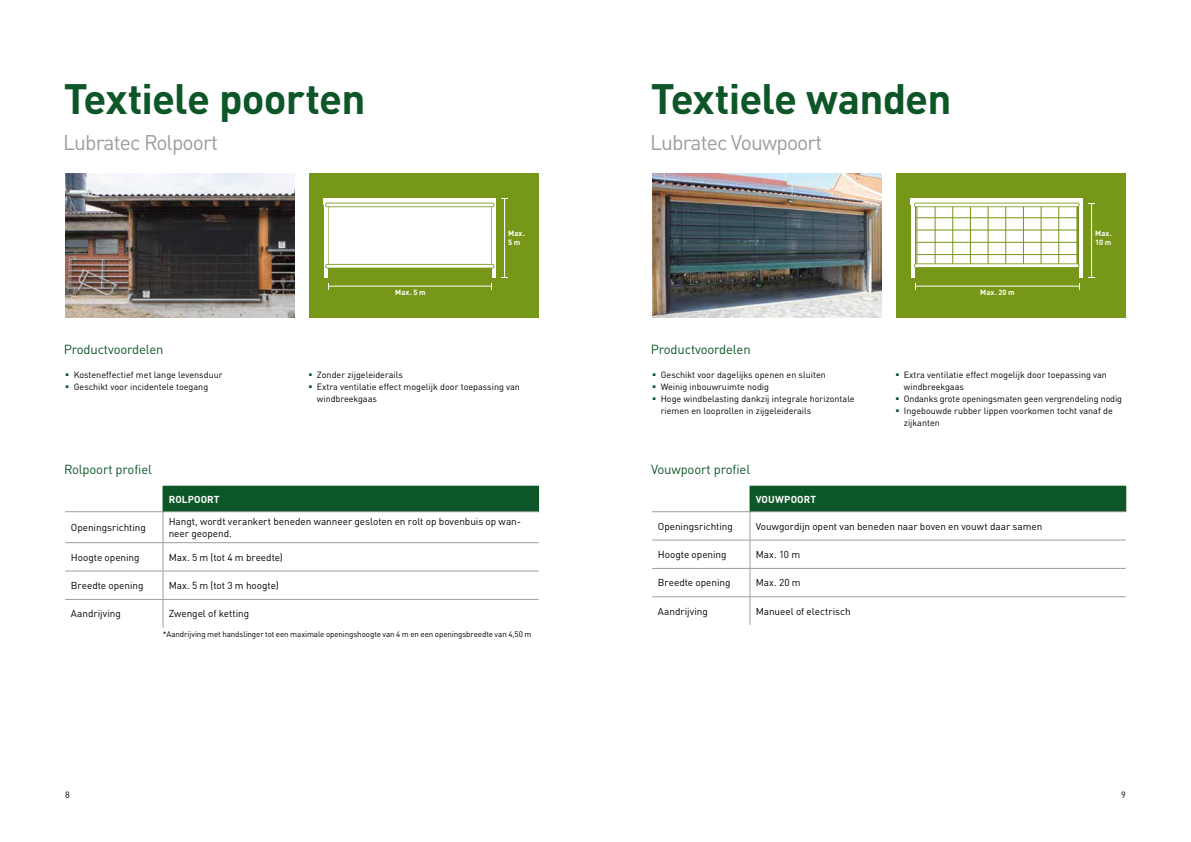
<style>
.page{position:relative;width:1191px;height:842px;background:#fff}
.page>*{position:absolute;margin:0;border:0;box-sizing:border-box;transform-origin:0 0}
.t1{font:700 42px "DIN Pro";letter-spacing:-.025em;color:#0d5628}
.t2{font:21px "DIN Pro";letter-spacing:-.04em;color:#9d9d9c}
.t3{font:13px "DIN Pro";letter-spacing:-.01em;color:#0d5628}
.t4{font:10px/12px "DIN Pro";letter-spacing:-.005em;color:#000}
.t5{font:700 10px "DIN Pro";letter-spacing:.01em;color:#fff}
.t6{font:9px/12px "DIN Pro";color:#000}
.t7{font:8px "DIN Pro";letter-spacing:-.015em;color:#000}
.t8{font:700 7.5px/9px "DIN Pro";letter-spacing:.015em;color:#fff}
</style>
<div class="page">
<img style="left:65px;top:174px;width:230px;height:144px">
<div style="left:163px;top:486px;width:376px;height:26px;background:#0d5628"></div>
<hr style="left:65px;top:511px;width:98px;height:1px;background:#9d9d9c">
<hr style="left:163px;top:511px;width:376px;height:1px;background:#9d9d9c">
<hr style="left:163px;top:512px;width:1px;height:30px;background:#9d9d9c">
<hr style="left:65px;top:542px;width:98px;height:1px;background:#9d9d9c">
<hr style="left:163px;top:542px;width:376px;height:1px;background:#9d9d9c">
<hr style="left:65px;top:571px;width:98px;height:1px;background:#9d9d9c">
<hr style="left:163px;top:571px;width:376px;height:1px;background:#9d9d9c">
<hr style="left:65px;top:599px;width:98px;height:1px;background:#9d9d9c">
<hr style="left:163px;top:599px;width:376px;height:1px;background:#9d9d9c">
<svg style="left:163px;top:543px;width:1px;height:85px"></svg>
<div style="left:309px;top:174px;width:230px;height:144px;background:#769718"></div>
<svg style="left:327px;top:199px;width:165px;height:4px"></svg>
<hr style="left:328px;top:286px;width:164px;height:1px;background:#fff">
<hr style="left:504px;top:198px;width:1px;height:79px;background:#fff">
<hr style="left:324px;top:199px;width:3px;height:79px;background:#fff">
<hr style="left:492px;top:199px;width:4px;height:79px;background:#fff">
<svg style="left:325px;top:203px;width:169px;height:65px;background:#f8faf4"></svg>
<img style="left:652px;top:174px;width:230px;height:144px">
<div style="left:750px;top:486px;width:375px;height:26px;background:#0d5628"></div>
<hr style="left:652px;top:511px;width:98px;height:1px;background:#9d9d9c">
<hr style="left:750px;top:511px;width:376px;height:1px;background:#9d9d9c">
<hr style="left:652px;top:540px;width:98px;height:1px;background:#9d9d9c">
<hr style="left:750px;top:540px;width:375px;height:1px;background:#9d9d9c">
<hr style="left:652px;top:568px;width:98px;height:1px;background:#9d9d9c">
<hr style="left:750px;top:568px;width:375px;height:1px;background:#9d9d9c">
<hr style="left:652px;top:596px;width:98px;height:1px;background:#9d9d9c">
<hr style="left:750px;top:596px;width:375px;height:1px;background:#9d9d9c">
<svg style="left:750px;top:511px;width:1px;height:114px"></svg>
<svg style="left:1125px;top:486px;width:1px;height:25px"></svg>
<div style="left:896px;top:174px;width:229px;height:144px;background:#769718"></div>
<svg style="left:914px;top:199px;width:165px;height:4px"></svg>
<hr style="left:915px;top:286px;width:164px;height:1px;background:#fff">
<hr style="left:1091px;top:203px;width:1px;height:74px;background:#fff">
<svg style="left:910px;top:199px;width:4px;height:79px"></svg>
<hr style="left:1079px;top:199px;width:4px;height:79px;background:#fff">
<svg style="left:914px;top:203px;width:165px;height:65px;background:#e7edd7"></svg>
<h1 class="t1" style="left:64px;top:66px;width:303px">Textiele poorten</h1>
<h1 class="t1" style="left:651px;top:66px;width:302px">Textiele wanden</h1>
<h2 class="t2" style="left:650px;top:126px;width:174px">Lubratec Vouwpoort</h2>
<h2 class="t2" style="left:63px;top:126px;width:157px">Lubratec Rolpoort</h2>
<h3 class="t3" style="left:64px;top:339px;width:101px">Productvoordelen</h3>
<p class="t8" style="left:395px;top:288px;width:32px">Max. 5 m</p>
<p class="t8" style="left:508px;top:228px;width:18px">Max.<br>5 m</p>
<h3 class="t3" style="left:651px;top:339px;width:101px">Productvoordelen</h3>
<p class="t8" style="left:980px;top:288px;width:36px">Max. 20 m</p>
<p class="t8" style="left:1095px;top:228px;width:18px">Max.<br>10 m</p>
<p class="t6" style="left:74px;top:368px;width:150px">Kosteneffectief met lange levensduur<br>Geschikt voor incidentele toegang</p>
<p class="t6" style="left:317px;top:368px;width:205px">Zonder zijgeleiderails<br>Extra ventilatie effect mogelijk door toepassing van windbreekgaas</p>
<p class="t6" style="left:660px;top:368px;width:195px">Geschikt voor dagelijks openen en sluiten Weinig inbouwruimte nodig<br>Hoge windbelasting dankzij integrale horizontale riemen en looprollen in zijgeleiderails</p>
<p class="t6" style="left:904px;top:368px;width:220px">Extra ventilatie effect mogelijk door toepassing van windbreekgaas<br>Ondanks grote openingsmaten geen vergrendeling nodig Ingebouwde rubber lippen voorkomen tocht vanaf de zijkanten</p>
<h3 class="t3" style="left:64px;top:459px;width:90px">Rolpoort profiel</h3>
<h3 class="t3" style="left:651px;top:459px;width:101px">Vouwpoort profiel</h3>
<p class="t5" style="left:169px;top:491px;width:52px">ROLPOORT</p>
<p class="t5" style="left:755px;top:491px;width:62px">VOUWPOORT</p>
<p class="t4" style="left:71px;top:521px;width:77px">Openingsrichting</p>
<p class="t4" style="left:169px;top:515px;width:354px">Hangt, wordt verankert beneden wanneer gesloten en rolt op bovenbuis op wan&shy;neer geopend.</p>
<p class="t4" style="left:71px;top:550px;width:70px">Hoogte opening</p>
<p class="t4" style="left:169px;top:550px;width:116px">Max. 5 m (tot 4 m breedte)</p>
<p class="t4" style="left:71px;top:579px;width:74px">Breedte opening</p>
<p class="t4" style="left:169px;top:579px;width:112px">Max. 5 m (tot 3 m hoogte)</p>
<p class="t4" style="left:71px;top:607px;width:52px">Aandrijving</p>
<p class="t4" style="left:169px;top:607px;width:82px">Zwengel of ketting</p>
<p class="t4" style="left:658px;top:519px;width:77px">Openingsrichting</p>
<p class="t4" style="left:755px;top:519px;width:288px">Vouwgordijn opent van beneden naar boven en vouwt daar samen</p>
<p class="t4" style="left:658px;top:548px;width:70px">Hoogte opening</p>
<p class="t4" style="left:755px;top:548px;width:46px">Max. 10 m</p>
<p class="t4" style="left:658px;top:576px;width:74px">Breedte opening</p>
<p class="t4" style="left:755px;top:576px;width:46px">Max. 20 m</p>
<p class="t4" style="left:658px;top:604px;width:52px">Aandrijving</p>
<p class="t4" style="left:755px;top:604px;width:97px">Manueel of electrisch</p>
<p class="t7" style="left:163px;top:628px;width:370px">*Aandrijving met handslinger tot een maximale openingshoogte van 4 m en een openingsbreedte van 4,50 m</p>
<p class="t6" style="left:65px;top:788px;width:6px">8</p>
<p class="t6" style="left:1121px;top:788px;width:6px">9</p>
</div>
